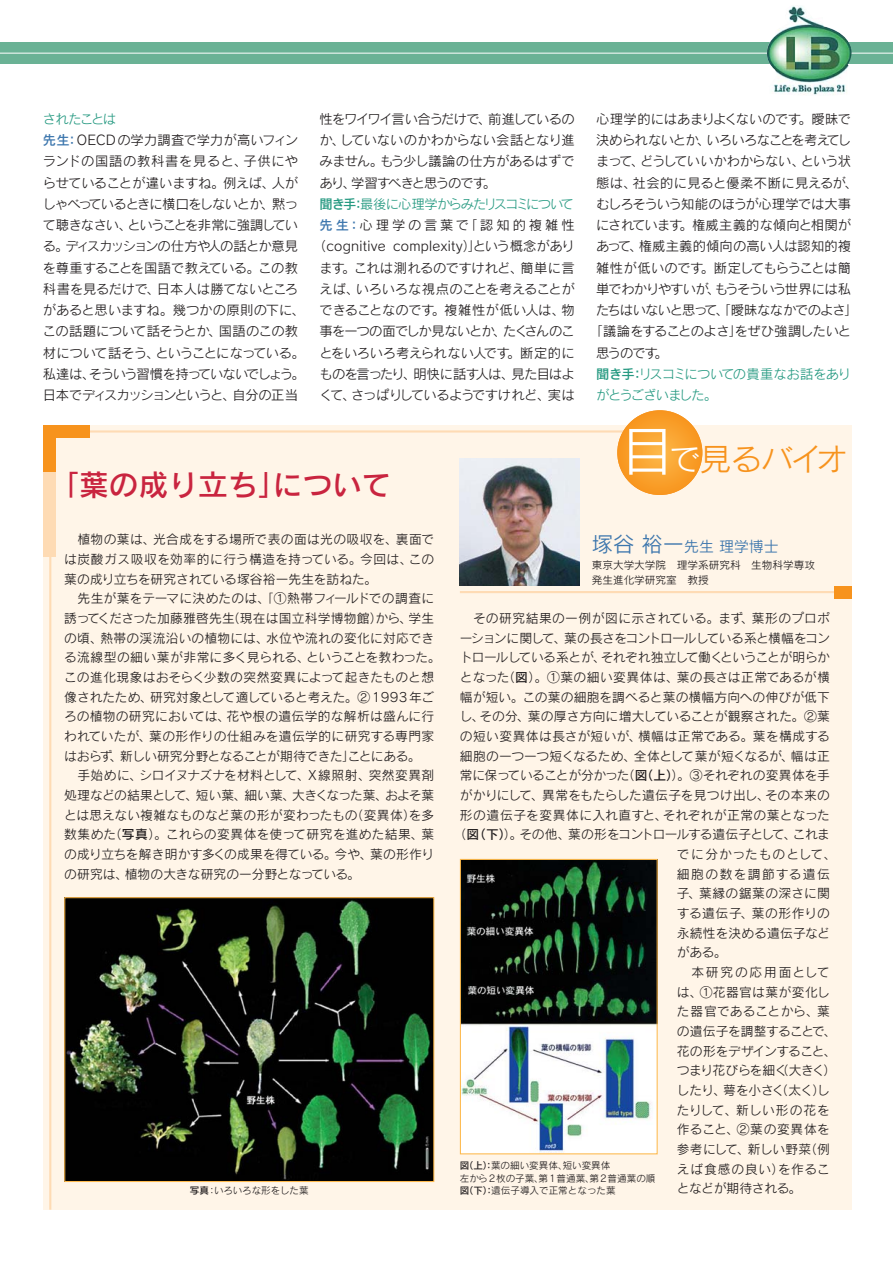
<style>
.page{position:relative;width:893px;height:1263px;background:#fff}
.page>*{position:absolute;margin:0;border:0;box-sizing:border-box;transform-origin:0 0}
.t1{font:31.95px "Rodin CID M";letter-spacing:-.055em;color:#f7931d}
.t2{font:29.7px "Rodin CID DB";color:#c9243f}
.t3{font:14.85px "Rodin CID M";color:#3c76ad}
.t4{font:13.35px/21.3px "Rodin CID M";letter-spacing:-.035em;color:#231f20}
.t5{font:13.35px "Rodin CID M";letter-spacing:-.07em;color:#231f20}
.t6{font:13.35px "Rodin CID M";letter-spacing:-.075em;color:#279a82}
.t7{font:13.35px "Rodin CID M";letter-spacing:-.065em;color:#231f20}
.t8{font:13.35px "Rodin CID M";letter-spacing:-.055em;color:#231f20}
.t9{font:13.35px "Rodin CID M";letter-spacing:-.015em;color:#231f20}
.t10{font:13.35px "Rodin CID M";letter-spacing:.025em;color:#231f20}
.t11{font:13.35px "Rodin CID M";letter-spacing:-.06em;color:#231f20}
.t12{font:13.35px "Rodin CID M";letter-spacing:-.08em;color:#231f20}
.t13{font:13.35px "Rodin CID M";letter-spacing:.02em;color:#231f20}
.t14{font:13.35px "Rodin CID M";letter-spacing:-.01em;color:#231f20}
.t15{font:13.35px "Rodin CID M";letter-spacing:.015em;color:#231f20}
.t16{font:13.35px "Rodin CID M";letter-spacing:.22em;color:#231f20}
.t17{font:12.75px/19.6px "Rodin CID M";letter-spacing:.01em;color:#231f20;text-align:justify}
.t18{font:12.75px "Rodin CID M";letter-spacing:.035em;color:#231f20}
.t19{font:12.75px "Rodin CID M";letter-spacing:-.025em;color:#231f20}
.t20{font:12.75px "Rodin CID M";letter-spacing:-.055em;color:#231f20}
.t21{font:12.75px "Rodin CID M";letter-spacing:.04em;color:#231f20}
.t22{font:12.75px "Rodin CID M";letter-spacing:-.06em;color:#231f20}
.t23{font:12.75px "Rodin CID M";letter-spacing:-.02em;color:#231f20}
.t24{font:12.75px "Rodin CID M";letter-spacing:-.045em;color:#231f20}
.t25{font:12.75px "Rodin CID M";letter-spacing:-.04em;color:#231f20}
.t26{font:12.75px "Rodin CID M";letter-spacing:.065em;color:#231f20}
.t27{font:12.75px "Rodin CID M";letter-spacing:.05em;color:#231f20}
.t28{font:12.75px "Rodin CID M";letter-spacing:.03em;color:#231f20}
.t29{font:12.75px "Rodin CID M";letter-spacing:.055em;color:#231f20}
.t30{font:12.75px "Rodin CID M";letter-spacing:.06em;color:#231f20}
.t31{font:12.75px "Rodin CID M";letter-spacing:.11em;color:#231f20}
.t32{font:12.75px "Rodin CID M";letter-spacing:.14em;color:#231f20}
.t33{font:10.65px/14.9px "Rodin CID M";color:#231f20}
.t34{font:9.6px/12.8px "Rodin CID M";color:#231f20}
.s1{color:#279a82}
.s2{font-family:"Rodin CID DB";color:#3c76ad}
.s3{font-family:"Rodin CID DB"}
.s4{font-size:53.1px;color:#fff}
.s5{color:#fff}
.s6{font-size:21.3px}
</style>
<div class="page">
<div style="left:43px;top:425px;width:808px;height:785px;background:#fff5e8"></div>
<div style="left:0;top:43px;width:892px;height:21px;background:#6ab295"></div>
<hr style="left:0;top:53px;width:892px;height:1px;background:#fff">
<img style="left:766px;top:6px;width:86px;height:89px">
<hr style="left:64px;top:430px;width:585px;height:3px;background:#fedbb4">
<hr style="left:49px;top:511px;width:2px;height:699px;background:#fedbb4">
<svg style="left:617px;top:410px;width:85px;height:85px;background:#f9a12d"></svg>
<div style="left:43px;top:470px;width:13px;height:86px;background:#fedbb4"></div>
<div style="left:43px;top:425px;width:13px;height:47px;background:#f7931d"></div>
<img style="left:460px;top:458px;width:119px;height:128px">
<div style="left:43px;top:425px;width:47px;height:13px;background:#f7931d"></div>
<hr style="left:460px;top:591px;width:391px;height:2px;background:#fedbb4">
<div style="left:834px;top:586px;width:17px;height:12px;background:#f7931d"></div>
<img style="left:66px;top:899px;width:366px;height:281px">
<div style="left:64px;top:897px;width:370px;height:285px;border:1px solid #fdb94c"></div>
<img style="left:462px;top:861px;width:193px;height:291px">
<div style="left:460px;top:859px;width:197px;height:295px;border:1px solid #fdb94c"></div>
<p class="t4" style="left:43px;top:110px;width:263px"><span class="s1">されたことは<br></span><span class="s2">先生：</span>OECDの学力調査で学力が高いフィンランドの国語の教科書を見ると、子供にやらせていることが違いますね。例えば、人がしゃべっているときに横口をしないとか、黙って聴きなさい、ということを非常に強調している。ディスカッションの仕方や人の話とか意見を尊重することを国語で教えている。この教科書を見るだけで、日本人は勝てないところがあると思いますね。幾つかの原則の下に、この話題について話そうとか、国語のこの教材について話そう、ということになっている。私達は、そういう習慣を持っていないでしょう。日本でディスカッションというと、自分の正当</p>
<p class="t12" style="left:319px;top:114px;width:257px">性をワイワイ言い合うだけで、前進しているの</p>
<p class="t4" style="left:319px;top:131px;width:257px">か、していないのかわからない会話となり進</p>
<p class="t4" style="left:319px;top:153px;width:257px">みません。もう少し議論の仕方があるはずで</p>
<p class="t5" style="left:319px;top:178px;width:178px">あり、学習すべきと思うのです。</p>
<p class="t6" style="left:319px;top:199px;width:256px"><span class="s3">聞き手：</span>最後に心理学からみたリスコミについて</p>
<p class="t16" style="left:319px;top:220px;width:257px"><span class="s2">先生：</span>心理学の言葉で「認知的複雑性</p>
<p class="t10" style="left:313px;top:241px;width:263px">（cognitive complexity）」という概念があり</p>
<p class="t9" style="left:319px;top:263px;width:257px">ます。これは測れるのですけれど、簡単に言</p>
<p class="t4" style="left:319px;top:280px;width:257px">えば、いろいろな視点のことを考えることが</p>
<p class="t4" style="left:319px;top:301px;width:257px">できることなのです。複雑性が低い人は、物</p>
<p class="t5" style="left:319px;top:326px;width:257px">事を一つの面でしか見ないとか、たくさんのこ</p>
<p class="t4" style="left:319px;top:344px;width:257px">とをいろいろ考えられない人です。断定的に</p>
<p class="t7" style="left:319px;top:369px;width:257px">ものを言ったり、明快に話す人は、見た目はよ</p>
<p class="t4" style="left:319px;top:386px;width:257px">くて、さっぱりしているようですけれど、実は</p>
<p class="t9" style="left:596px;top:114px;width:257px">心理学的にはあまりよくないのです。曖昧で</p>
<p class="t8" style="left:596px;top:135px;width:257px">決められないとか、いろいろなことを考えてし</p>
<p class="t7" style="left:596px;top:156px;width:257px">まって、どうしていいかわからない、という状</p>
<p class="t13" style="left:596px;top:178px;width:263px">態は、社会的に見ると優柔不断に見えるが、</p>
<p class="t4" style="left:596px;top:195px;width:257px">むしろそういう知能のほうが心理学では大事</p>
<p class="t14" style="left:596px;top:220px;width:257px">にされています。権威主義的な傾向と相関が</p>
<p class="t15" style="left:596px;top:241px;width:257px">あって、権威主義的傾向の高い人は認知的複</p>
<p class="t4" style="left:596px;top:259px;width:257px">雑性が低いのです。断定してもらうことは簡</p>
<p class="t5" style="left:596px;top:284px;width:257px">単でわかりやすいが、もうそういう世界には私</p>
<p class="t11" style="left:596px;top:305px;width:263px">たちはいないと思って、「曖昧ななかでのよさ」</p>
<p class="t8" style="left:589px;top:326px;width:263px">「議論をすることのよさ」をぜひ強調したいと</p>
<p class="t4" style="left:596px;top:344px;width:73px">思うのです。</p>
<p class="t6" style="left:596px;top:369px;width:257px"><span class="s3">聞き手：</span>リスコミについての貴重なお話をあり</p>
<p class="t6" style="left:596px;top:390px;width:122px">がとうございました。</p>
<h1 class="t1" style="left:620px;top:447px;width:228px"><span class="s4">目</span><span class="s5">で</span>見るバイオ</h1>
<h2 class="t2" style="left:49px;top:474px;width:344px">「葉の成り立ち」について</h2>
<p class="t17" style="left:64px;top:531px;width:371px;text-indent:13px">植物の葉は、光合成をする場所で表の面は光の吸収を、裏面では炭酸ガス吸収を効率的に行う構造を持っている。今回は、この葉の成り立ちを研究されている塚谷裕一先生を訪ねた。</p>
<p class="t17" style="left:64px;top:590px;width:378px;text-align:left;text-indent:13px">先生が葉をテーマに決めたのは、「①熱帯フィールドでの調査に誘ってくださった加藤雅啓先生（現在は国立科学博物館）から、学生の頃、熱帯の渓流沿いの植物には、水位や流れの変化に対応できる流線型の細い葉が非常に多く見られる、ということを教わった。この進化現象はおそらく少数の突然変異によって起きたものと想像されたため、研究対象として適していると考えた。②1993年ごろの植物の研究においては、花や根の遺伝学的な解析は盛んに行われていたが、葉の形作りの仕組みを遺伝学的に研究する専門家はおらず、新しい研究分野となることが期待できた」ことにある。</p>
<p class="t17" style="left:64px;top:767px;width:371px;text-indent:13px">手始めに、シロイヌナズナを材料として、X線照射、突然変異剤処理などの結果として、短い葉、細い葉、大きくなった葉、およそ葉とは思えない複雑なものなど葉の形が変わったもの（変異体）を多数集めた（<span class="s3">写真</span>）。これらの変異体を使って研究を進めた結果、葉の成り立ちを解き明かす多くの成果を得ている。今や、葉の形作りの研究は、植物の大きな研究の一分野となっている。</p>
<p class="t3" style="left:591px;top:541px;width:188px"><span class="s6">塚谷裕一</span>先生理学博士</p>
<p class="t33" style="left:591px;top:559px;width:225px">東京大学大学院　理学系研究科　生物科学専攻発生進化学研究室　教授</p>
<p class="t18" style="left:473px;top:613px;width:358px">その研究結果の一例が図に示されている。まず、葉形のプロポ</p>
<p class="t22" style="left:460px;top:633px;width:371px">ーションに関して、葉の長さをコントロールしている系と横幅をコン</p>
<p class="t20" style="left:460px;top:653px;width:371px">トロールしている系とが、それぞれ独立して働くということが明らか</p>
<p class="t21" style="left:460px;top:672px;width:371px">となった（<span class="s3">図</span>）。①葉の細い変異体は、葉の長さは正常であるが横</p>
<p class="t17" style="left:460px;top:689px;width:371px">幅が短い。この葉の細胞を調べると葉の横幅方向への伸びが低下</p>
<p class="t17" style="left:460px;top:708px;width:371px">し、その分、葉の厚さ方向に増大していることが観察された。②葉</p>
<p class="t18" style="left:460px;top:731px;width:371px">の短い変異体は長さが短いが、横幅は正常である。葉を構成する</p>
<p class="t23" style="left:460px;top:751px;width:371px">細胞の一つ一つ短くなるため、全体として葉が短くなるが、幅は正</p>
<p class="t19" style="left:460px;top:771px;width:371px">常に保っていることが分かった（<span class="s3">図（上）</span>）。③それぞれの変異体を手</p>
<p class="t17" style="left:460px;top:787px;width:371px">がかりにして、異常をもたらした遺伝子を見つけ出し、その本来の</p>
<p class="t18" style="left:460px;top:810px;width:371px">形の遺伝子を変異体に入れ直すと、それぞれが正常の葉となった</p>
<p class="t20" style="left:453px;top:830px;width:378px">（<span class="s3">図（下）</span>）。その他、葉の形をコントロールする遺伝子として、これま</p>
<p class="t26" style="left:676px;top:849px;width:161px">でに分かったものとして、</p>
<p class="t31" style="left:676px;top:869px;width:155px">細胞の数を調節する遺伝</p>
<p class="t21" style="left:676px;top:889px;width:155px">子、葉縁の鋸葉の深さに関</p>
<p class="t27" style="left:676px;top:908px;width:155px">する遺伝子、葉の形作りの</p>
<p class="t17" style="left:676px;top:925px;width:155px">永続性を決める遺伝子など</p>
<p class="t17" style="left:676px;top:944px;width:51px">がある。</p>
<p class="t32" style="left:691px;top:967px;width:140px">本研究の応用面として</p>
<p class="t18" style="left:676px;top:987px;width:155px">は、①花器官は葉が変化し</p>
<p class="t17" style="left:676px;top:1003px;width:155px">た器官であることから、葉</p>
<p class="t19" style="left:676px;top:1026px;width:161px">の遺伝子を調整することで、</p>
<p class="t25" style="left:676px;top:1046px;width:161px">花の形をデザインすること、</p>
<p class="t24" style="left:676px;top:1066px;width:161px">つまり花びらを細く（大きく）</p>
<p class="t19" style="left:676px;top:1085px;width:155px">したり、萼を小さく（太く）し</p>
<p class="t28" style="left:676px;top:1105px;width:155px">たりして、新しい形の花を</p>
<p class="t29" style="left:676px;top:1125px;width:155px">作ること、②葉の変異体を</p>
<p class="t17" style="left:676px;top:1141px;width:155px">参考にして、新しい野菜（例</p>
<p class="t30" style="left:676px;top:1164px;width:155px">えば食感の良い）を作るこ</p>
<p class="t34" style="left:460px;top:1160px;width:197px"><span class="s3">図（上）：</span>葉の細い変異体、短い変異体<br>左から2枚の子葉、第1普通葉、第2普通葉の順<span class="s3">図（下）：</span>遺伝子導入で正常となった葉</p>
<p class="t34" style="left:190px;top:1186px;width:120px"><span class="s3">写真</span>：いろいろな形をした葉</p>
<p class="t19" style="left:676px;top:1184px;width:126px">となどが期待される。</p>
</div>
